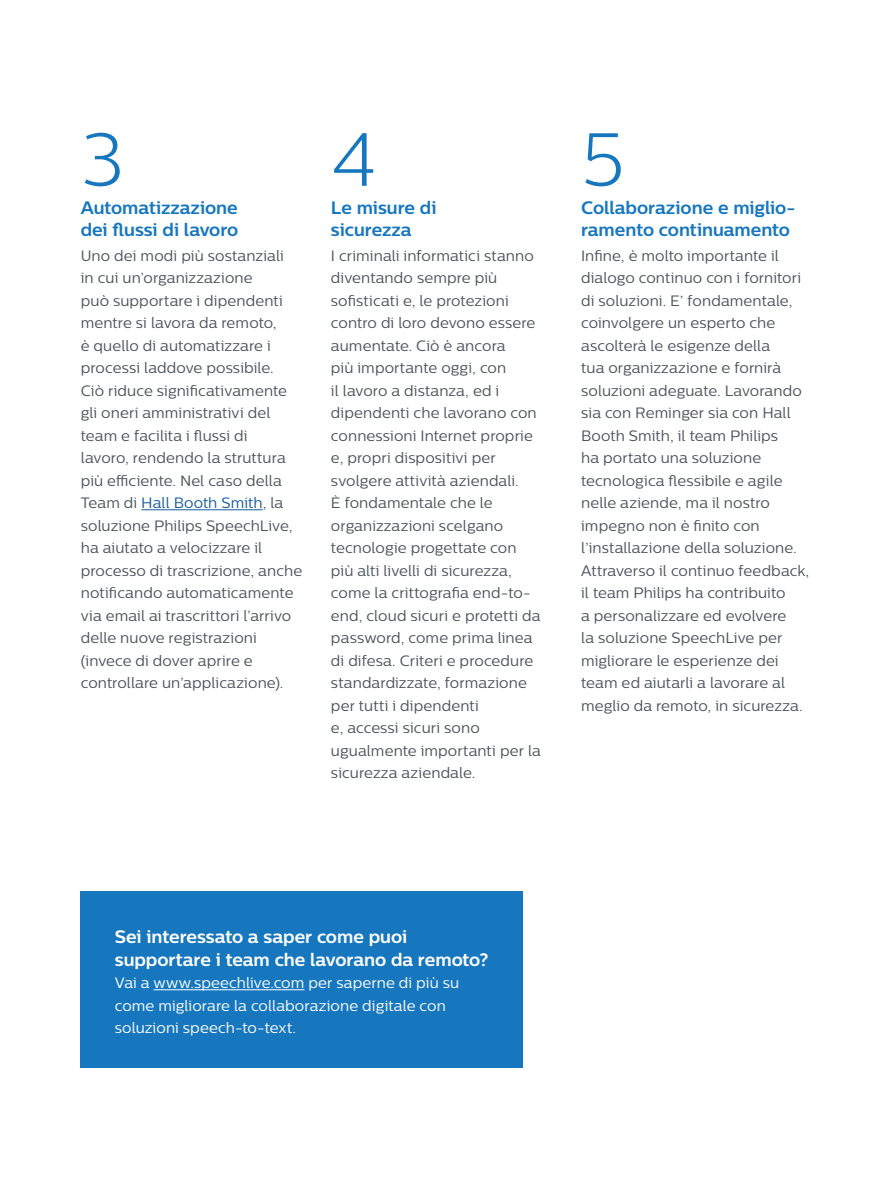
<style>
.page{position:relative;width:893px;height:1188px;background:#fff}
.page>*{position:absolute;margin:0;border:0;box-sizing:border-box;transform-origin:0 0}
.t1{font:300 75px "Centrale Sans";color:#1777be}
.t2{font:700 18px/21.6px "Centrale Sans";letter-spacing:-.005em;color:#1777be}
.t3{font:700 18px/22.5px "Centrale Sans";letter-spacing:-.005em;color:#fff}
.t4{font:15px/22.5px "Centrale Sans";letter-spacing:.005em;color:#4d545d}
.t5{font:15px/22.5px "Centrale Sans";letter-spacing:.005em;color:#fff}
.s1{color:#175d9e}
</style>
<div class="page">
<hr style="left:141px;top:509px;width:122px;height:1px;background:#175d9e">
<div style="left:81px;top:891px;width:442px;height:176px;background:#1777be"></div>
<hr style="left:154px;top:989px;width:150px;height:1px;background:#fff">
<h1 class="t1" style="left:81px;top:117px;width:44px">3</h1>
<p class="t2" style="left:81px;top:197px;width:159px">Automatizzazione dei flussi di lavoro</p>
<p class="t4" style="left:81px;top:244px;width:223px">Uno dei modi più sostanziali<br>in cui un’organizzazione<br>può supportare i dipendenti mentre si lavora da remoto,<br>è quello di automatizzare i processi laddove possibile.<br>Ciò riduce significativamente gli oneri amministrativi del team e facilita i flussi di<br>lavoro, rendendo la struttura più efficiente. Nel caso della<br>Team di <span class="s1">Hall Booth Smith</span>, la soluzione Philips SpeechLive, ha aiutato a velocizzare il processo di trascrizione, anche notificando automaticamente via email ai trascrittori l’arrivo delle nuove registrazioni (invece di dover aprire e controllare un’applicazione).</p>
<h1 class="t1" style="left:331px;top:117px;width:46px">4</h1>
<p class="t2" style="left:331px;top:197px;width:107px">Le misure di sicurezza</p>
<p class="t4" style="left:331px;top:244px;width:212px">I criminali informatici stanno diventando sempre più sofisticati e, le protezioni contro di loro devono essere aumentate. Ciò è ancora<br>più importante oggi, con<br>il lavoro a distanza, ed i dipendenti che lavorano con connessioni Internet proprie e, propri dispositivi per svolgere attività aziendali.<br>È fondamentale che le organizzazioni scelgano tecnologie progettate con più alti livelli di sicurezza, come la crittografia end-to&shy;end, cloud sicuri e protetti da password, come prima linea di difesa. Criteri e procedure standardizzate, formazione per tutti i dipendenti<br>e, accessi sicuri sono ugualmente importanti per la sicurezza aziendale.</p>
<h1 class="t1" style="left:581px;top:117px;width:45px">5</h1>
<p class="t2" style="left:581px;top:197px;width:216px">Collaborazione e miglio&shy;ramento continuamento</p>
<p class="t4" style="left:581px;top:244px;width:230px">Infine, è molto importante il dialogo continuo con i fornitori di soluzioni. E’ fondamentale, coinvolgere un esperto che ascolterà le esigenze della<br>tua organizzazione e fornirà soluzioni adeguate. Lavorando sia con Reminger sia con Hall<br>Booth Smith, il team Philips<br>ha portato una soluzione tecnologica flessibile e agile nelle aziende, ma il nostro impegno non è finito con l’installazione della soluzione.<br>Attraverso il continuo feedback, il team Philips ha contribuito<br>a personalizzare ed evolvere<br>la soluzione SpeechLive per migliorare le esperienze dei team ed aiutarli a lavorare al meglio da remoto, in sicurezza.</p>
<p class="t3" style="left:115px;top:925px;width:375px">Sei interessato a saper come puoi supportare i team che lavorano da remoto?</p>
<p class="t5" style="left:115px;top:972px;width:346px">Vai a www.speechlive.com per saperne di più su come migliorare la collaborazione digitale con soluzioni speech-to-text.</p>
</div>
